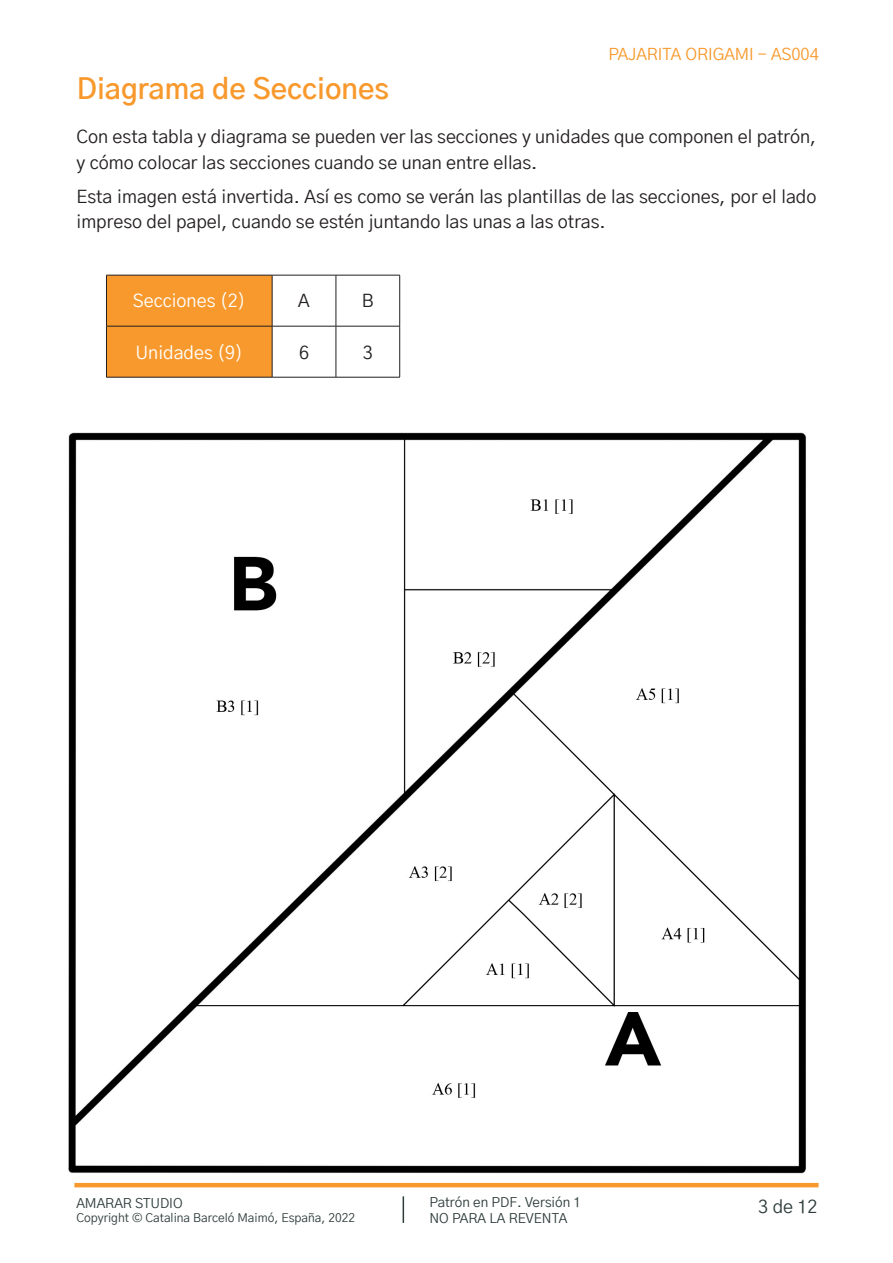
<style>
.page{position:relative;width:893px;height:1263px;background:#fff}
.page>*{position:absolute;margin:0;border:0;box-sizing:border-box;transform-origin:0 0}
.Títol_paràgraf{font:600 28.5px "Gothic A1";color:#f8992d}
.Text_general{font:18px/25.5px "Gothic A1";color:#231f20}
.Text_general-2{font:18px "Gothic A1";color:#fff}
.t1{font:18px "Gothic A1";color:#2e3c3b}
.Text_pieces_lable{font:18px "Gothic A1";color:#231f20}
.t2{font:16.5px "Gothic A1";color:#f8992d}
.t3{font:13.5px/16.2px "Gothic A1";color:#2e3c3b}
.t4{font:12px "Gothic A1";color:#2e3c3b}
</style>
<div class="page">
<img style="left:68px;top:432px;width:751px;height:751px">
<hr style="left:74px;top:1183px;width:745px;height:4px;background:#f8992d">
<svg style="left:403px;top:1196px;width:1px;height:27px"></svg>
<div style="left:107px;top:276px;width:165px;height:101px;background:#f8992d"></div>
<hr style="left:106px;top:275px;width:166px;height:1px;background:#231f20">
<hr style="left:106px;top:275px;width:1px;height:51px;background:#231f20">
<hr style="left:272px;top:275px;width:64px;height:1px;background:#231f20">
<hr style="left:272px;top:275px;width:1px;height:51px;background:#231f20">
<hr style="left:336px;top:275px;width:64px;height:1px;background:#231f20">
<hr style="left:336px;top:275px;width:1px;height:51px;background:#231f20">
<hr style="left:399px;top:275px;width:1px;height:51px;background:#231f20">
<hr style="left:106px;top:326px;width:166px;height:1px;background:#231f20">
<hr style="left:106px;top:326px;width:1px;height:51px;background:#231f20">
<hr style="left:272px;top:326px;width:64px;height:1px;background:#231f20">
<hr style="left:272px;top:326px;width:1px;height:51px;background:#231f20">
<hr style="left:336px;top:326px;width:64px;height:1px;background:#231f20">
<hr style="left:336px;top:326px;width:1px;height:51px;background:#231f20">
<hr style="left:399px;top:326px;width:1px;height:51px;background:#231f20">
<hr style="left:106px;top:377px;width:166px;height:1px;background:#231f20">
<hr style="left:272px;top:377px;width:64px;height:1px;background:#231f20">
<hr style="left:336px;top:377px;width:64px;height:1px;background:#231f20">
<p class="Títol_paràgraf" style="left:77px;top:67px;width:314px">Diagrama de Secciones</p>
<p class="t2" style="left:608px;top:42px;width:212px">PAJARITA ORIGAMI - AS004</p>
<p class="Text_general" style="left:77px;top:123px;width:741px">Con esta tabla y diagrama se pueden ver las secciones y unidades que componen el patrón, y cómo colocar las secciones cuando se unan entre ellas.</p>
<p class="Text_general" style="left:77px;top:183px;width:741px">Esta imagen está invertida. Así es como se verán las plantillas de las secciones, por el lado impreso del papel, cuando se estén juntando las unas a las otras.</p>
<p class="Text_general-2" style="left:133px;top:287px;width:115px">Secciones (2)</p>
<p class="Text_pieces_lable" style="left:298px;top:287px;width:13px">A</p>
<p class="Text_pieces_lable" style="left:362px;top:287px;width:13px">B</p>
<p class="Text_general-2" style="left:135px;top:338px;width:109px">Unidades (9)</p>
<p class="Text_pieces_lable" style="left:299px;top:338px;width:12px">6</p>
<p class="Text_pieces_lable" style="left:363px;top:338px;width:12px">3</p>
<p class="t3" style="left:76px;top:1194px;width:108px">AMARAR STUDIO</p>
<p class="t4" style="left:76px;top:1208px;width:280px">Copyright © Catalina Barceló Maimó, España, 2022</p>
<p class="t3" style="left:429px;top:1193px;width:153px">Patrón en PDF. Versión 1<br>NO PARA LA REVENTA</p>
<p class="t1" style="left:758px;top:1193px;width:61px">3 de 12</p>
</div>
